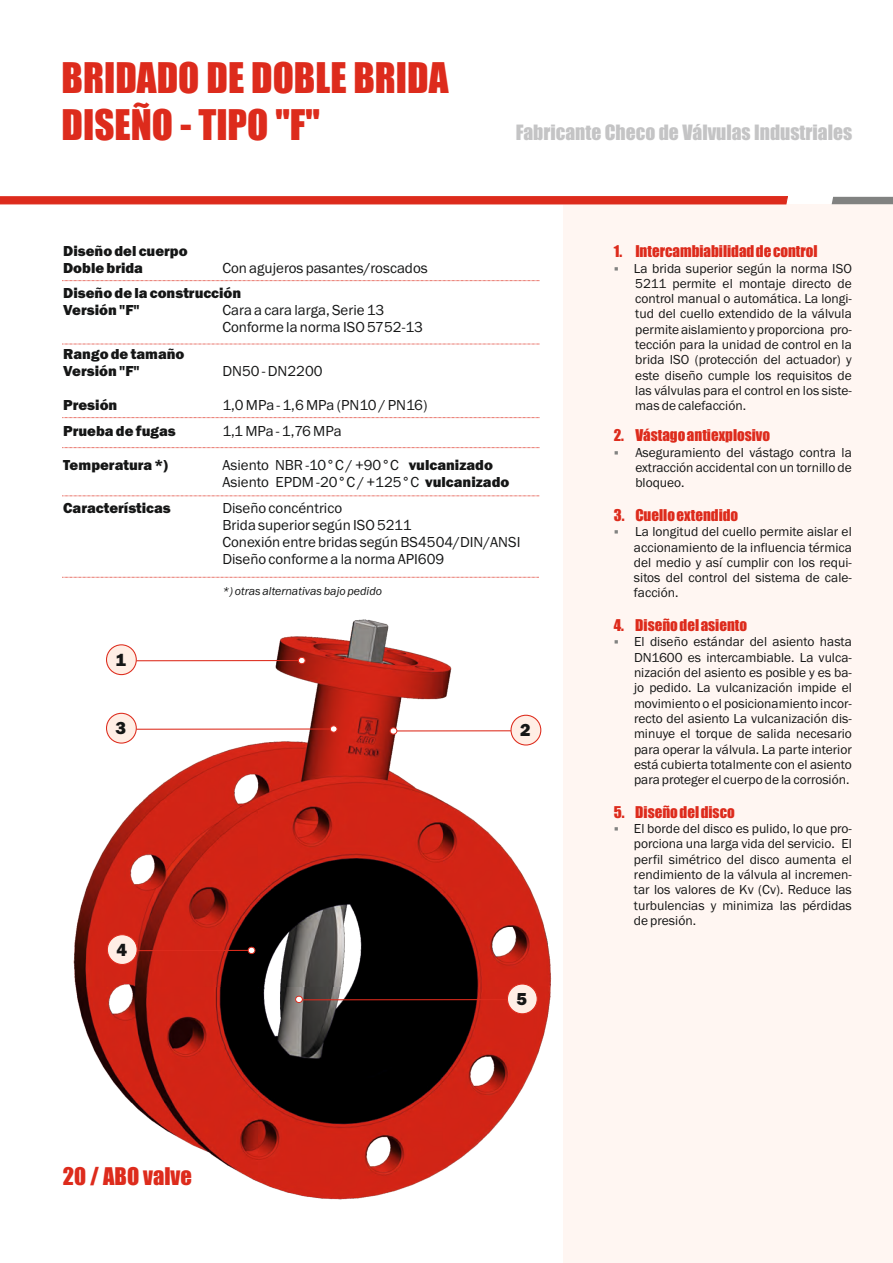
<style>
.page{position:relative;width:893px;height:1263px;background:#fff}
.page>*{position:absolute;margin:0;border:0;box-sizing:border-box;transform-origin:0 0}
.t1{font:39px/47.5px "Impact";color:#dd2b1c}
.t2{font:22.5px "Impact";color:#dd2b1c}
.t3{font:19.5px "Impact";color:#c4c4c5}
.t4{font:800 18px "Franklin Gothic";color:#151616}
.t5{font:15px "Franklin Gothic";color:#151616}
.t6{font:800 15px "Franklin Gothic";color:#151616}
.t7{font:15px "Impact";color:#dd2b1c}
.t8{font:13.5px/15.3px "Franklin Gothic";color:#151616;text-align:justify}
.t9{font:italic 12px "Franklin Gothic";color:#151616}
.s1{color:#818281}
.s2{font-weight:800}
</style>
<div class="page">
<div style="left:563px;top:204px;width:330px;height:1059px;background:#fff6f2"></div>
<svg style="left:0;top:196px;width:788px;height:8px;background:#dd2d1e"></svg>
<svg style="left:832px;top:197px;width:61px;height:7px"></svg>
<svg style="left:62px;top:280px;width:478px;height:1px"></svg>
<svg style="left:62px;top:577px;width:477px;height:1px"></svg>
<svg style="left:62px;top:447px;width:478px;height:1px"></svg>
<svg style="left:62px;top:417px;width:478px;height:1px"></svg>
<svg style="left:62px;top:344px;width:478px;height:1px"></svg>
<svg style="left:62px;top:495px;width:478px;height:1px"></svg>
<img style="left:74px;top:619px;width:478px;height:581px">
<div style="left:107px;top:934px;width:31px;height:31px;background:#ffeee5;border:1px solid #dd2b1c;border-radius:50%"></div>
<svg style="left:136px;top:949px;width:112px;height:3px"></svg>
<div style="left:507px;top:983px;width:31px;height:31px;background:#ffeee5;border:1px solid #dd2b1c;border-radius:50%"></div>
<svg style="left:303px;top:998px;width:205px;height:3px"></svg>
<div style="left:106px;top:713px;width:31px;height:31px;background:#ffeee5;border:1px solid #dd2b1c;border-radius:50%"></div>
<svg style="left:135px;top:728px;width:195px;height:2px"></svg>
<div style="left:106px;top:644px;width:31px;height:31px;background:#ffeee5;border:1px solid #dd2b1c;border-radius:50%"></div>
<svg style="left:135px;top:659px;width:163px;height:3px"></svg>
<div style="left:298px;top:657px;width:7px;height:7px;background:#fff;border:1px solid #dd2b1c;border-radius:50%"></div>
<svg style="left:390px;top:728px;width:7px;height:6px"></svg>
<svg style="left:330px;top:726px;width:7px;height:6px"></svg>
<div style="left:248px;top:947px;width:7px;height:7px;background:#fff;border:1px solid #dd2b1c;border-radius:50%"></div>
<div style="left:295px;top:996px;width:8px;height:7px;background:#fff;border:1px solid #dd2b1c;border-radius:50%"></div>
<p class="t1" style="left:62px;top:56px;width:388px">BRIDADO DE DOBLE BRIDA<br>DISEÑO - TIPO "F"</p>
<p class="t6" style="left:63px;top:245px;width:126px">Diseño del cuerpo</p>
<p class="t6" style="left:63px;top:262px;width:81px">Doble brida</p>
<p class="t5" style="left:222px;top:262px;width:207px">Con agujeros pasantes/roscados</p>
<p class="t6" style="left:63px;top:288px;width:180px">Diseño de la construcción</p>
<p class="t6" style="left:63px;top:305px;width:78px">Versión "F"</p>
<p class="t5" style="left:222px;top:305px;width:163px">Cara a cara larga, Serie 13</p>
<p class="t6" style="left:63px;top:349px;width:123px">Rango de tamaño</p>
<p class="t5" style="left:222px;top:322px;width:202px">Conforme la norma ISO 5752-13</p>
<p class="t6" style="left:63px;top:366px;width:78px">Versión "F"</p>
<p class="t5" style="left:222px;top:366px;width:102px">DN50 - DN2200</p>
<p class="t6" style="left:63px;top:400px;width:56px">Presión</p>
<p class="t5" style="left:222px;top:400px;width:207px">1,0 MPa - 1,6 MPa (PN10 / PN16)</p>
<p class="t3" style="left:516px;top:125px;width:338px">Fabricante Checo de Válvulas Industriales</p>
<p class="t7" style="left:614px;top:245px;width:205px">1. Intercambiabilidad de control</p>
<p class="t8" style="left:635px;top:261px;width:218px;text-indent:-22px"><span class="s1">▪</span> La brida superior según la norma ISO 5211 permite el montaje directo de control manual o automática. La longi&shy;tud del cuello extendido de la válvula permite aislamiento y proporciona pro&shy;tección para la unidad de control en la brida ISO (protección del actuador) y este diseño cumple los requisitos de las válvulas para el control en los siste&shy;mas de calefacción.</p>
<p class="t6" style="left:63px;top:425px;width:114px">Prueba de fugas</p>
<p class="t5" style="left:222px;top:425px;width:121px">1,1 MPa - 1,76 MPa</p>
<p class="t6" style="left:63px;top:459px;width:106px">Temperatura *)</p>
<p class="t5" style="left:222px;top:459px;width:272px">Asiento NBR-10°C / +90°C <span class="s2">vulcanizado</span></p>
<p class="t5" style="left:222px;top:476px;width:288px">Asiento EPDM -20°C / +125°C <span class="s2">vulcanizado</span></p>
<p class="t6" style="left:63px;top:502px;width:109px">Características</p>
<p class="t5" style="left:222px;top:502px;width:121px">Diseño concéntrico</p>
<p class="t5" style="left:222px;top:536px;width:299px">Conexión entre bridas según BS4504/DIN/ANSI</p>
<p class="t5" style="left:222px;top:519px;width:191px">Brida superior según ISO 5211</p>
<p class="t5" style="left:222px;top:553px;width:223px">Diseño conforme a la norma API609</p>
<p class="t4" style="left:116px;top:653px;width:12px">1</p>
<p class="t4" style="left:116px;top:722px;width:12px">3</p>
<p class="t4" style="left:116px;top:943px;width:12px">4</p>
<p class="t9" style="left:222px;top:586px;width:161px">*) otras alternativas bajo pedido</p>
<p class="t2" style="left:63px;top:1167px;width:130px">20 / ABO valve</p>
<p class="t4" style="left:520px;top:723px;width:12px">2</p>
<p class="t4" style="left:517px;top:992px;width:12px">5</p>
<p class="t7" style="left:614px;top:429px;width:158px">2. Vástago antiexplosivo</p>
<p class="t8" style="left:635px;top:446px;width:218px;text-indent:-22px"><span class="s1">▪</span> Aseguramiento del vástago contra la extracción accidental con un tornillo de bloqueo.</p>
<p class="t7" style="left:614px;top:509px;width:126px">3. Cuello extendido</p>
<p class="t8" style="left:634px;top:525px;width:219px;text-indent:-20px"><span class="s1">▪</span> La longitud del cuello permite aislar el accionamiento de la influencia térmica del medio y así cumplir con los requi&shy;sitos del control del sistema de cale&shy;facción.</p>
<p class="t7" style="left:614px;top:619px;width:135px">4. Diseño del asiento</p>
<p class="t8" style="left:634px;top:635px;width:219px;text-indent:-20px"><span class="s1">▪</span> El diseño estándar del asiento hasta DN1600 es intercambiable. La vulca&shy;nización del asiento es posible y es ba&shy;jo pedido. La vulcanización impide el movimiento o el posicionamiento incor&shy;recto del asiento La vulcanización dis&shy;minuye el torque de salida necesario para operar la válvula. La parte interior está cubierta totalmente con el asiento para proteger el cuerpo de la corrosión.</p>
<p class="t7" style="left:614px;top:806px;width:122px">5. Diseño del disco</p>
<p class="t8" style="left:634px;top:822px;width:219px;text-indent:-20px"><span class="s1">▪</span> El borde del disco es pulido, lo que pro&shy;porciona una larga vida del servicio. El perfil simétrico del disco aumenta el rendimiento de la válvula al incremen&shy;tar los valores de Kv (Cv). Reduce las turbulencias y minimiza las pérdidas de presión.</p>
</div>
